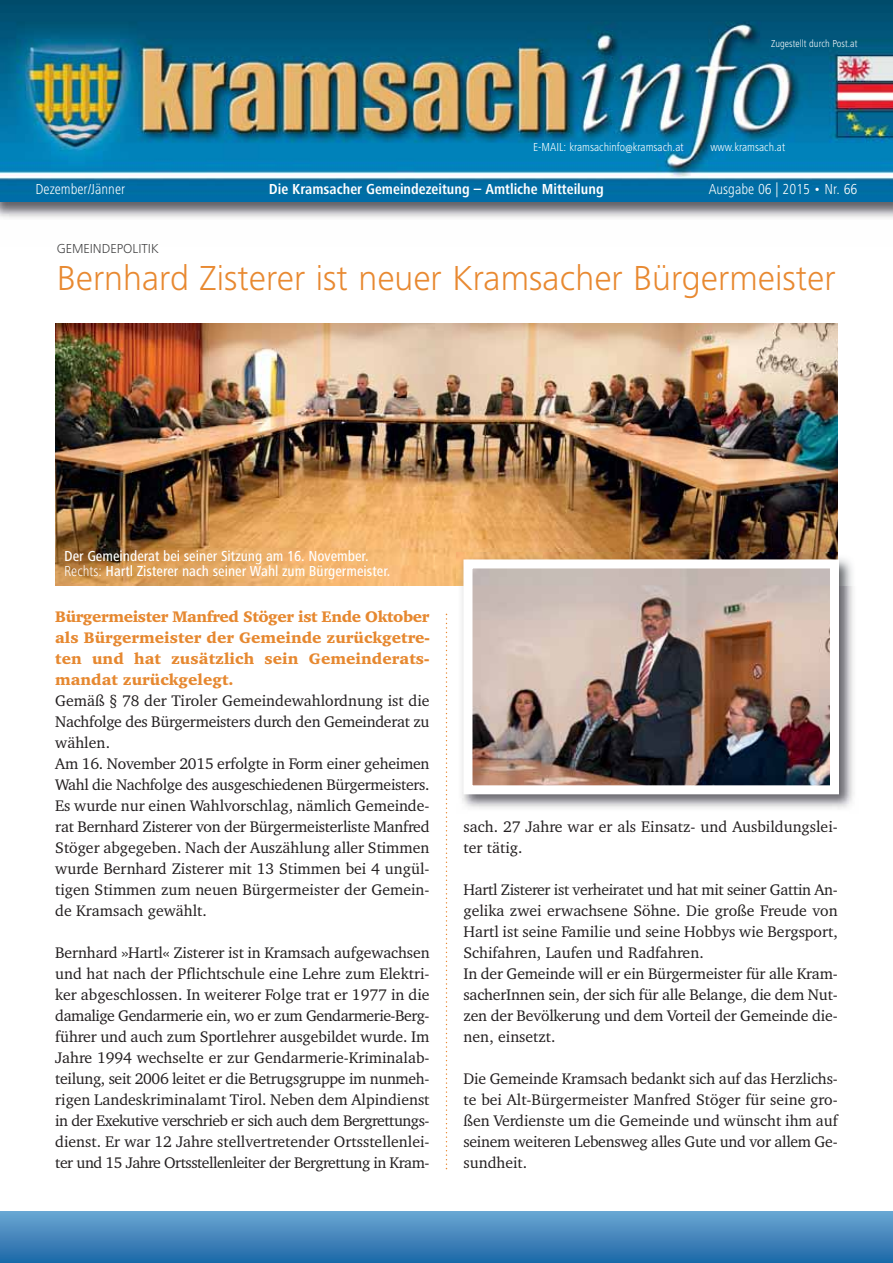
<style>
.page{position:relative;width:893px;height:1263px;background:#fff}
.page>*{position:absolute;margin:0;border:0;box-sizing:border-box;transform-origin:0 0}
.t1{font:300 36px "Frutiger Next LT";color:#e88931}
.t2{font:15.75px/21px "Charter IT Cby BT";letter-spacing:-.01em;color:#231f20}
.t3{font:900 15.75px/21px "Charter IT Cby BT";letter-spacing:.005em;color:#e68830;text-align:justify}
.t4{font:500 condensed 15px/15px "Frutiger Next LT";color:#fff}
.t5{font:700 condensed 15px "Frutiger Next LT";color:#fff}
.t6{font:300 condensed 15px "Frutiger Next LT";color:#fff}
.t7{font:300 13.5px "Frutiger Next LT";color:#404041}
.t8{font:300 condensed 12px "Frutiger Next LT";color:#fff}
.t9{font:300 condensed 10.5px "Frutiger Next LT";color:#fff}
.s1{font-weight:300}
</style>
<div class="page">
<img style="left:55px;top:323px;width:783px;height:262px">
<img style="left:0;top:202px;width:893px;height:16px">
<img style="left:0;top:0;width:893px;height:202px">
<div style="left:0;top:1212px;width:893px;height:51px;background:linear-gradient(to bottom,#6aa5d2,#1d68a7)"></div>
<img style="left:457px;top:553px;width:397px;height:256px">
<img style="left:473px;top:569px;width:356px;height:215px">
<div style="left:463px;top:559px;width:376px;height:235px;border:9px solid #fff"></div>
<svg style="left:446px;top:614px;width:1px;height:555px"></svg>
<p class="t9" style="left:771px;top:39px;width:88px">Zugestellt durch Post.at</p>
<p class="t6" style="left:36px;top:184px;width:91px">Dezember/Jänner</p>
<p class="t7" style="left:57px;top:243px;width:103px">GEMEINDEPOLITIK</p>
<p class="t8" style="left:533px;top:143px;width:152px">E-MAIL: kramsachinfo@kramsach.at</p>
<p class="t8" style="left:710px;top:143px;width:76px">www.kramsach.at</p>
<p class="t5" style="left:269px;top:184px;width:336px">Die Kramsacher Gemeindezeitung – Amtliche Mitteilung</p>
<p class="t6" style="left:709px;top:184px;width:150px">Ausgabe 06 | 2015 • Nr. 66</p>
<h1 class="t1" style="left:57px;top:265px;width:780px">Bernhard Zisterer ist neuer Kramsacher Bürgermeister</h1>
<p class="t4" style="left:64px;top:550px;width:328px">Der Gemeinderat bei seiner Sitzung am 16. November.<br><span class="s1">Rechts:</span> Hartl Zisterer nach seiner Wahl zum Bürgermeister.</p>
<p class="t3" style="left:55px;top:608px;width:376px">Bürgermeister Manfred Stöger ist Ende Oktober als Bürgermeister der Gemeinde zurückgetre&shy;ten und hat zusätzlich sein Gemeinderats&shy;mandat zurückgelegt.</p>
<p class="t2" style="left:55px;top:692px;width:376px">Gemäß § 78 der Tiroler Gemeindewahlordnung ist die Nachfolge des Bürgermeisters durch den Gemeinderat zu wählen.<br>Am 16. November 2015 erfolgte in Form einer geheimen Wahl die Nachfolge des ausgeschiedenen Bürgermeisters.<br>Es wurde nur einen Wahlvorschlag, nämlich Gemeinde&shy;rat Bernhard Zisterer von der Bürgermeisterliste Manfred Stöger abgegeben. Nach der Auszählung aller Stimmen wurde Bernhard Zisterer mit 13 Stimmen bei 4 ungül&shy;tigen Stimmen zum neuen Bürgermeister der Gemein&shy;de Kramsach gewählt.</p>
<p class="t2" style="left:55px;top:944px;width:376px;text-align:justify">Bernhard »Hartl« Zisterer ist in Kramsach aufgewachsen und hat nach der Pflichtschule eine Lehre zum Elektri&shy;ker abgeschlossen. In weiterer Folge trat er 1977 in die damalige Gendarmerie ein, wo er zum Gendarmerie-Berg&shy;führer und auch zum Sportlehrer ausgebildet wurde. Im Jahre 1994 wechselte er zur Gendarmerie-Kriminalab&shy;teilung, seit 2006 leitet er die Betrugsgruppe im nunmeh&shy;rigen Landeskriminalamt Tirol. Neben dem Alpindienst in der Exekutive verschrieb er sich auch dem Bergrettungs&shy;dienst. Er war 12 Jahre stellvertretender Ortsstellenlei&shy;ter und 15 Jahre Ortsstellenleiter der Bergrettung in Kram-</p>
<p class="t2" style="left:463px;top:818px;width:376px">sach. 27 Jahre war er als Einsatz- und Ausbildungslei&shy;ter tätig.</p>
<p class="t2" style="left:463px;top:881px;width:376px">Hartl Zisterer ist verheiratet und hat mit seiner Gattin An&shy;gelika zwei erwachsene Söhne. Die große Freude von Hartl ist seine Familie und seine Hobbys wie Bergsport, Schifahren, Laufen und Radfahren.<br>In der Gemeinde will er ein Bürgermeister für alle Kram&shy;sacherInnen sein, der sich für alle Belange, die dem Nut&shy;zen der Bevölkerung und dem Vorteil der Gemeinde die&shy;nen, einsetzt.</p>
<p class="t2" style="left:463px;top:1070px;width:376px;text-align:justify">Die Gemeinde Kramsach bedankt sich auf das Herzlichs&shy;te bei Alt-Bürgermeister Manfred Stöger für seine gro&shy;ßen Verdienste um die Gemeinde und wünscht ihm auf seinem weiteren Lebensweg alles Gute und vor allem Ge&shy;sundheit.</p>
</div>
